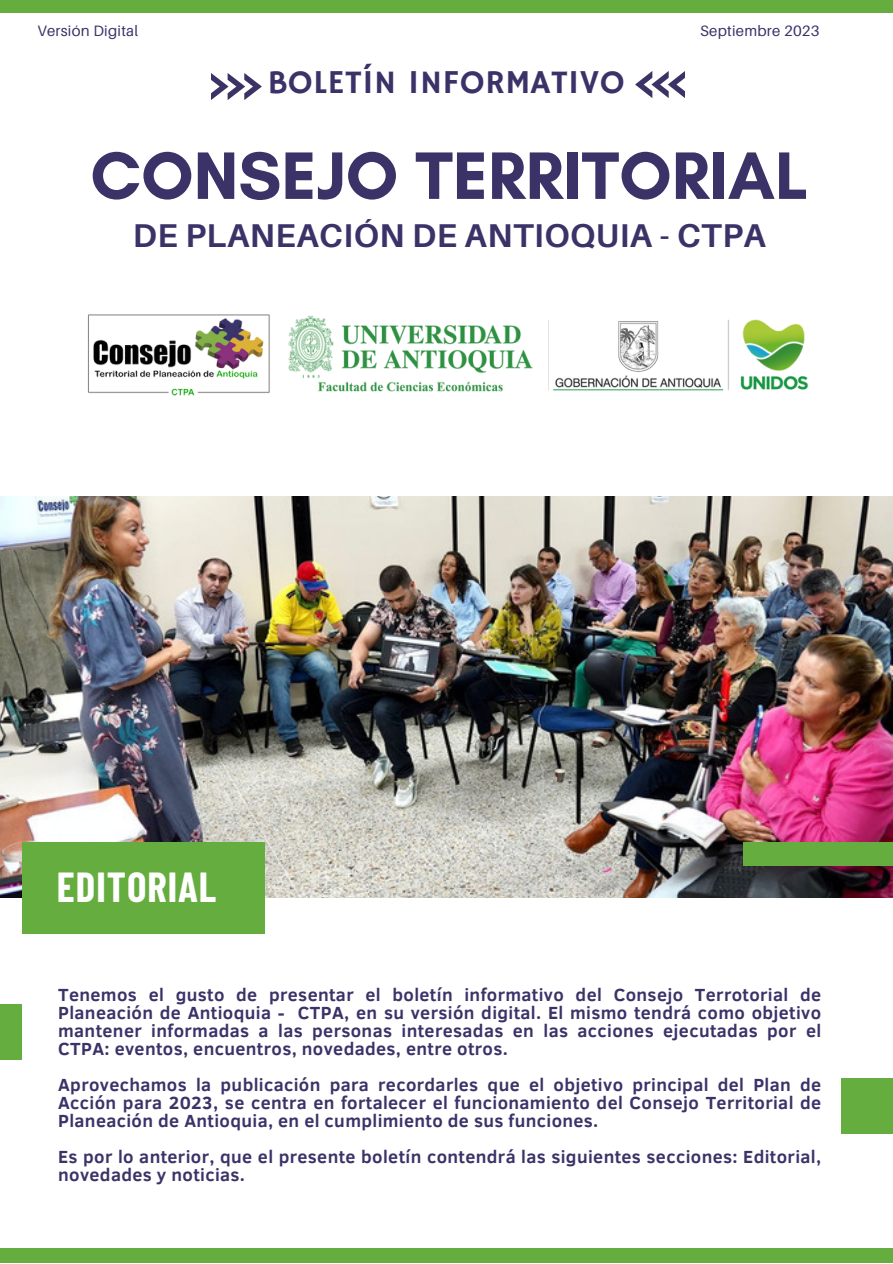
<style>
.page{position:relative;width:893px;height:1264px;background:#fff}
.page>*{position:absolute;margin:0;border:0;box-sizing:border-box;transform-origin:0 0}
.t1{font:700 68.25px "Glacial Indifference";color:#3b3268}
.t2{font:700 40.95px "Barlow Condensed";letter-spacing:.025em;color:#fff}
.t3{font:33.3px "Hammersmith One";letter-spacing:.015em;color:#3b3268}
.t4{font:700 33px "Aileron";letter-spacing:.015em;color:#3b3268}
.t5{font:700 18px/18px "Clear Sans";letter-spacing:.02em;color:#3b3268;text-align:justify}
.t6{font:15px "Aileron";letter-spacing:.015em;color:#3b3268}
</style>
<div class="page">
<img style="left:0;top:496px;width:892px;height:401px">
<div style="left:22px;top:842px;width:243px;height:91px;background:#66ad40"></div>
<div style="left:742px;top:842px;width:150px;height:23px;background:#66ad40"></div>
<img style="left:212px;top:74px;width:49px;height:26px">
<img style="left:635px;top:71px;width:49px;height:26px">
<div style="left:0;top:0;width:892px;height:12px;background:#66ad40"></div>
<div style="left:0;top:1248px;width:892px;height:14px;background:#66ad40"></div>
<div style="left:840px;top:1078px;width:52px;height:55px;background:#66ad40"></div>
<div style="left:0;top:1004px;width:22px;height:55px;background:#66ad40"></div>
<img style="left:552px;top:319px;width:257px;height:72px">
<img style="left:87px;top:314px;width:183px;height:82px">
<img style="left:288px;top:316px;width:245px;height:76px">
<p class="t6" style="left:37px;top:21px;width:102px">Versión Digital</p>
<p class="t6" style="left:700px;top:21px;width:121px">Septiembre 2023</p>
<p class="t3" style="left:268px;top:63px;width:358px">BOLETÍN INFORMATIVO</p>
<p class="t1" style="left:90px;top:134px;width:719px">CONSEJO TERRITORIAL</p>
<p class="t4" style="left:133px;top:215px;width:634px">DE PLANEACIÓN DE ANTIOQUIA - CTPA</p>
<p class="t2" style="left:57px;top:861px;width:161px">EDITORIAL</p>
<p class="t5" style="left:58px;top:984px;width:764px">Tenemos el gusto de presentar el boletín informativo del Consejo Terrotorial de Planeación de Antioquia - CTPA, en su versión digital. El mismo tendrá como objetivo mantener informadas a las personas interesadas en las acciones ejecutadas por el CTPA: eventos, encuentros, novedades, entre otros.</p>
<p class="t5" style="left:58px;top:1074px;width:764px">Aprovechamos la publicación para recordarles que el objetivo principal del Plan de Acción para 2023, se centra en fortalecer el funcionamiento del Consejo Territorial de Planeación de Antioquia, en el cumplimiento de sus funciones.</p>
<p class="t5" style="left:58px;top:1146px;width:764px">Es por lo anterior, que el presente boletín contendrá las siguientes secciones: Editorial, novedades y noticias.</p>
</div>
